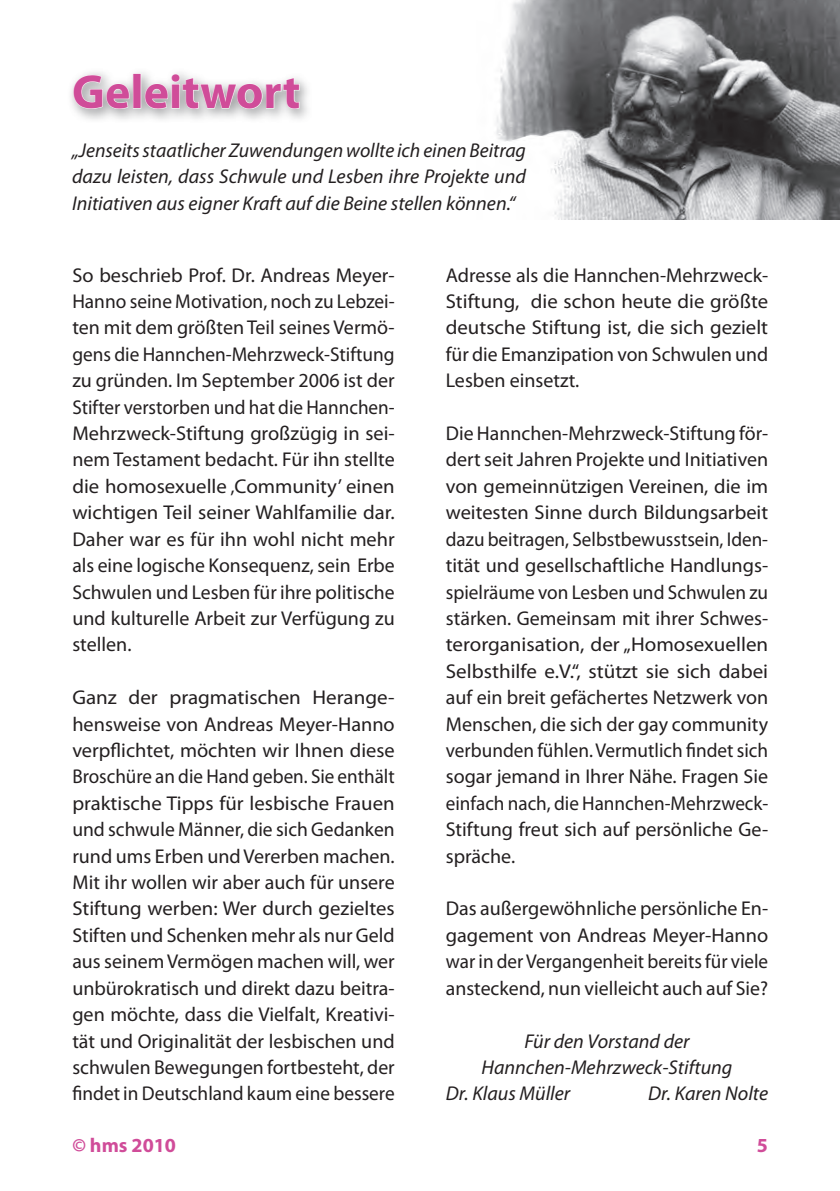
<style>
.page{position:relative;width:840px;height:1191px;background:#fff}
.page>*{position:absolute;margin:0;border:0;box-sizing:border-box;transform-origin:0 0}
.Titel_I{font:700 48px "Myriad Pro";color:#d04c99}
.Fließtext_10pt{font:20px/26.4px "Myriad Pro";color:#231f20;text-align:justify}
.Fließtext_10pt-2{font:20px/26.4px "Myriad Pro";color:#231f20;text-align:justify;scale:1.05 1}
.Fließtext_10pt-3{font:italic 20px/26.4px "Myriad Pro";color:#231f20;text-align:center}
.t1{font:700 20px "Myriad Pro";color:#d04c99}
</style>
<div class="page">
<div style="left:66px;top:67px;width:246px;height:56px;background:#6f7073;opacity:.75"></div>
<svg style="left:73px;top:74px;width:57px;height:35px"></svg>
<div style="left:133px;top:73px;width:8px;height:36px;border:1px solid #fff"></div>
<svg style="left:144px;top:73px;width:156px;height:45px"></svg>
<img style="left:496px;top:0;width:343px;height:219px">
<p class="Titel_I" style="left:72px;top:61px;width:230px">Geleitwort</p>
<p class="Fließtext_10pt-3" style="left:72px;top:136px;width:455px;text-align:justify">„Jenseits staatlicher Zuwendungen wollte ich einen Beitrag dazu leisten, dass Schwule und Lesben ihre Projekte und Initiativen aus eigner Kraft auf die Beine stellen können.“</p>
<p class="Fließtext_10pt" style="left:72px;top:261px;width:324px">So beschrieb Prof. Dr. Andreas Meyer-Hanno seine Motivation, noch zu Lebzei&shy;ten mit dem größten Teil seines Vermö&shy;gens die Hannchen-Mehrzweck-Stiftung zu gründen. Im September 2006 ist der Stifter verstorben und hat die Hannchen-Mehrzweck-Stiftung großzügig in sei&shy;nem Testament bedacht. Für ihn stellte die homosexuelle ‚Community’ einen wichtigen Teil seiner Wahlfamilie dar.<br>Daher war es für ihn wohl nicht mehr als eine logische Konsequenz, sein Erbe Schwulen und Lesben für ihre politische und kulturelle Arbeit zur Verfügung zu stellen.</p>
<p class="Fließtext_10pt-2" style="left:72px;top:684px;width:308px">Ganz der pragmatischen Herange&shy;hensweise von Andreas Meyer-Hanno verpflichtet, möchten wir Ihnen diese Broschüre an die Hand geben. Sie enthält praktische Tipps für lesbische Frauen und schwule Männer, die sich Gedanken rund ums Erben und Vererben machen.<br>Mit ihr wollen wir aber auch für unsere Stiftung werben: Wer durch gezieltes Stiften und Schenken mehr als nur Geld aus seinem Vermögen machen will, wer unbürokratisch und direkt dazu beitra&shy;gen möchte, dass die Vielfalt, Kreativi&shy;tät und Originalität der lesbischen und schwulen Bewegungen fortbesteht, der findet in Deutschland kaum eine bessere</p>
<p class="Fließtext_10pt" style="left:445px;top:261px;width:324px">Adresse als die Hannchen-Mehrzweck-Stiftung, die schon heute die größte deutsche Stiftung ist, die sich gezielt für die Emanzipation von Schwulen und Lesben einsetzt.</p>
<p class="Fließtext_10pt" style="left:445px;top:420px;width:324px">Die Hannchen-Mehrzweck-Stiftung för&shy;dert seit Jahren Projekte und Initiativen von gemeinnützigen Vereinen, die im weitesten Sinne durch Bildungsarbeit dazu beitragen, Selbstbewusstsein, Iden&shy;tität und gesellschaftliche Handlungs&shy;spielräume von Lesben und Schwulen zu stärken. Gemeinsam mit ihrer Schwes&shy;terorganisation, der „Homosexuellen Selbsthilfe e.V.“, stützt sie sich dabei auf ein breit gefächertes Netzwerk von Menschen, die sich der gay community verbunden fühlen. Vermutlich findet sich sogar jemand in Ihrer Nähe. Fragen Sie einfach nach, die Hannchen-Mehrzweck-Stiftung freut sich auf persönliche Ge&shy;spräche.</p>
<p class="Fließtext_10pt" style="left:445px;top:895px;width:324px">Das außergewöhnliche persönliche En&shy;gagement von Andreas Meyer-Hanno war in der Vergangenheit bereits für viele ansteckend, nun vielleicht auch auf Sie?</p>
<p class="Fließtext_10pt-3" style="left:481px;top:1027px;width:252px">Für den Vorstand der<br>Hannchen-Mehrzweck-Stiftung</p>
<p class="Fließtext_10pt-3" style="left:445px;top:1080px;width:126px">Dr. Klaus Müller</p>
<p class="Fließtext_10pt-3" style="left:648px;top:1080px;width:121px">Dr. Karen Nolte</p>
<p class="t1" style="left:72px;top:1132px;width:105px">© hms 2010</p>
<p class="t1" style="left:756px;top:1132px;width:13px">5</p>
</div>
